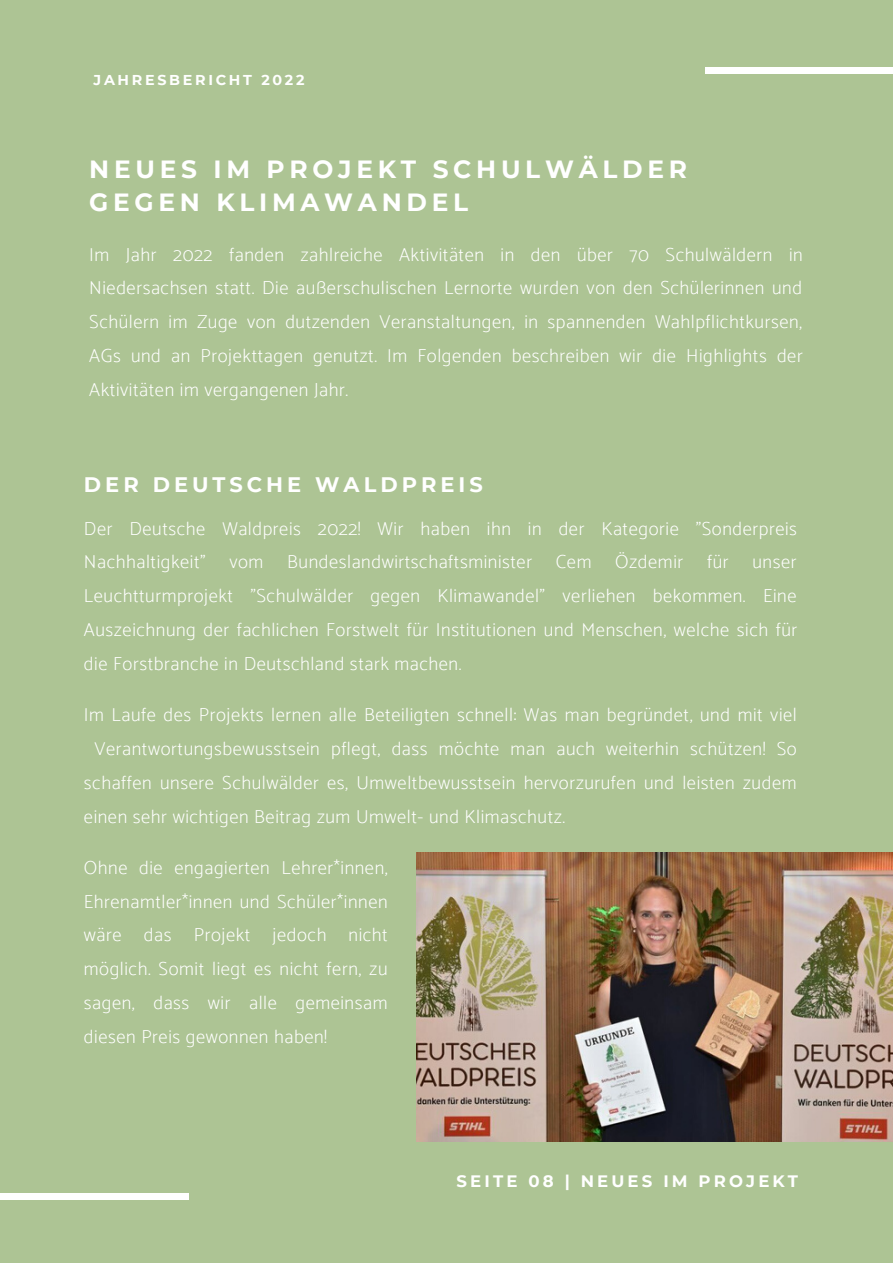
<style>
.page{position:relative;width:893px;height:1264px;background:#fff}
.page>*{position:absolute;margin:0;border:0;box-sizing:border-box;transform-origin:0 0}
.t1{font:700 24.9px/32.5px "Montserrat";letter-spacing:.19em;color:#fff}
.t2{font:700 21px "Montserrat";letter-spacing:.19em;color:#fff}
.t3{font:200 18.9px/33.8px "Catamaran";letter-spacing:.03em;color:#fff;text-align:justify}
.t4{font:700 16.5px "Montserrat";letter-spacing:.19em;color:#fff}
.t5{font:700 14.25px "Montserrat";letter-spacing:.19em;color:#fff}
</style>
<div class="page">
<div style="left:0;top:0;width:892px;height:1262px;background:#adc494"></div>
<div style="left:705px;top:68px;width:187px;height:6px;background:#fff"></div>
<div style="left:0;top:1192px;width:189px;height:7px;background:#fff"></div>
<img style="left:416px;top:852px;width:476px;height:289px">
<p class="t5" style="left:94px;top:71px;width:212px">JAHRESBERICHT 2022</p>
<p class="t1" style="left:89px;top:153px;width:599px">NEUES IM PROJEKT SCHULWÄLDER<br>GEGEN KLIMAWANDEL</p>
<p class="t3" style="left:89px;top:237px;width:715px">Im Jahr 2022 fanden zahlreiche Aktivitäten in den über 70 Schulwäldern in Niedersachsen statt. Die außerschulischen Lernorte wurden von den Schülerinnen und Schülern im Zuge von dutzenden Veranstaltungen, in spannenden Wahlpflichtkursen, AGs und an Projekttagen genutzt. Im Folgenden beschreiben wir die Highlights der Aktivitäten im vergangenen Jahr.</p>
<p class="t2" style="left:84px;top:472px;width:400px">DER DEUTSCHE WALDPREIS</p>
<p class="t3" style="left:84px;top:511px;width:714px">Der Deutsche Waldpreis 2022! Wir haben ihn in der Kategorie "Sonderpreis<br>Nachhaltigkeit"</p>
<p class="t3" style="left:229px;top:545px;width:35px">vom</p>
<p class="t3" style="left:287px;top:545px;width:246px">Bundeslandwirtschaftsminister</p>
<p class="t3" style="left:556px;top:545px;width:37px">Cem</p>
<p class="t3" style="left:615px;top:545px;width:69px">Özdemir</p>
<p class="t3" style="left:707px;top:545px;width:23px">für</p>
<p class="t3" style="left:84px;top:545px;width:714px;text-indent:668px">unser Leuchtturmprojekt "Schulwälder gegen Klimawandel" verliehen bekommen. Eine Auszeichnung der fachlichen Forstwelt für Institutionen und Menschen, welche sich für die Forstbranche in Deutschland stark machen.</p>
<p class="t3" style="left:84px;top:698px;width:714px">Im Laufe des Projekts lernen alle Beteiligten schnell: Was man begründet, und mit viel</p>
<p class="t3" style="left:95px;top:731px;width:703px">Verantwortungsbewusstsein pflegt, dass möchte man auch weiterhin schützen! So</p>
<p class="t3" style="left:84px;top:765px;width:714px">schaffen unsere Schulwälder es, Umweltbewusstsein hervorzurufen und leisten zudem</p>
<p class="t3" style="left:84px;top:799px;width:483px">einen sehr wichtigen Beitrag zum Umwelt- und Klimaschutz.</p>
<p class="t3" style="left:84px;top:850px;width:305px">Ohne die engagierten Lehrer*innen, Ehrenamtler*innen und Schüler*innen wäre das Projekt jedoch nicht möglich. Somit liegt es nicht fern, zu sagen, dass wir alle gemeinsam diesen Preis gewonnen haben!</p>
<p class="t4" style="left:456px;top:1171px;width:343px">SEITE 08 | NEUES IM PROJEKT</p>
</div>
